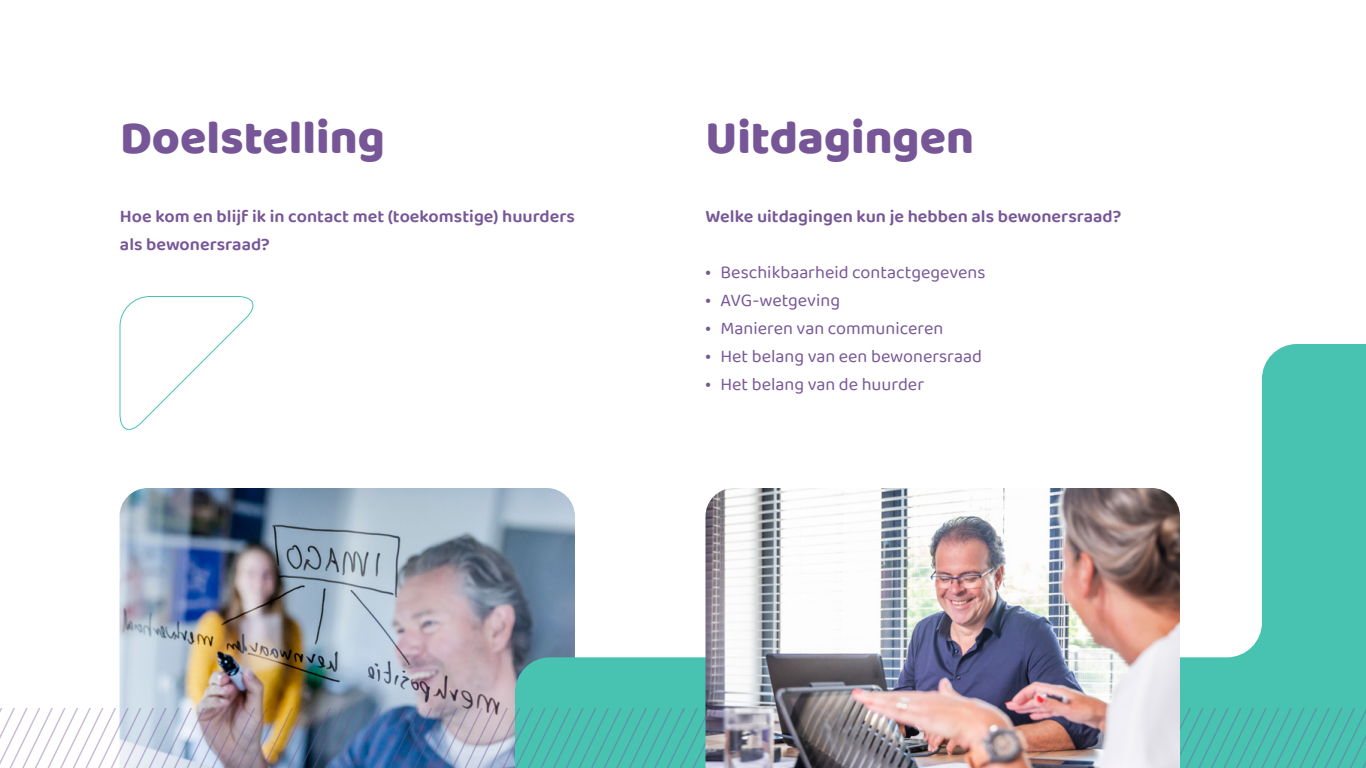
<style>
.page{position:relative;width:1366px;height:768px;background:#fff}
.page>*{position:absolute;margin:0;border:0;box-sizing:border-box;transform-origin:0 0}
.t1{font:800 48px "Baloo Da 2";color:#775698}
.t2{font:18px "Baloo Da 2";color:#775698}
.t3{font:600 18px/28px "Baloo Da 2";color:#775698}
.s1{font-weight:700}
</style>
<div class="page">
<img style="left:120px;top:488px;width:395px;height:220px">
<svg style="left:515px;top:344px;width:851px;height:364px"></svg>
<svg style="left:119px;top:296px;width:135px;height:134px"></svg>
<img style="left:0;top:708px;width:1366px;height:60px">
<img style="left:706px;top:488px;width:474px;height:280px">
<h1 class="t1" style="left:120px;top:108px;width:266px">Doelstelling</h1>
<h1 class="t1" style="left:706px;top:108px;width:270px">Uitdagingen</h1>
<p class="t3" style="left:120px;top:202px;width:457px">Hoe kom en blijf ik in contact met (toekomstige) huurders als bewonersraad?</p>
<p class="t3" style="left:706px;top:201px;width:417px">Welke uitdagingen kun je hebben als bewonersraad?</p>
<p class="t2" style="left:706px;top:261px;width:281px"><span class="s1">•</span> Beschikbaarheid contactgegevens</p>
<p class="t2" style="left:706px;top:289px;width:136px"><span class="s1">•</span> AVG-wetgeving</p>
<p class="t2" style="left:706px;top:317px;width:239px"><span class="s1">•</span> Manieren van communiceren</p>
<p class="t2" style="left:706px;top:345px;width:278px"><span class="s1">•</span> Het belang van een bewonersraad</p>
<p class="t2" style="left:706px;top:373px;width:220px"><span class="s1">•</span> Het belang van de huurder</p>
</div>
